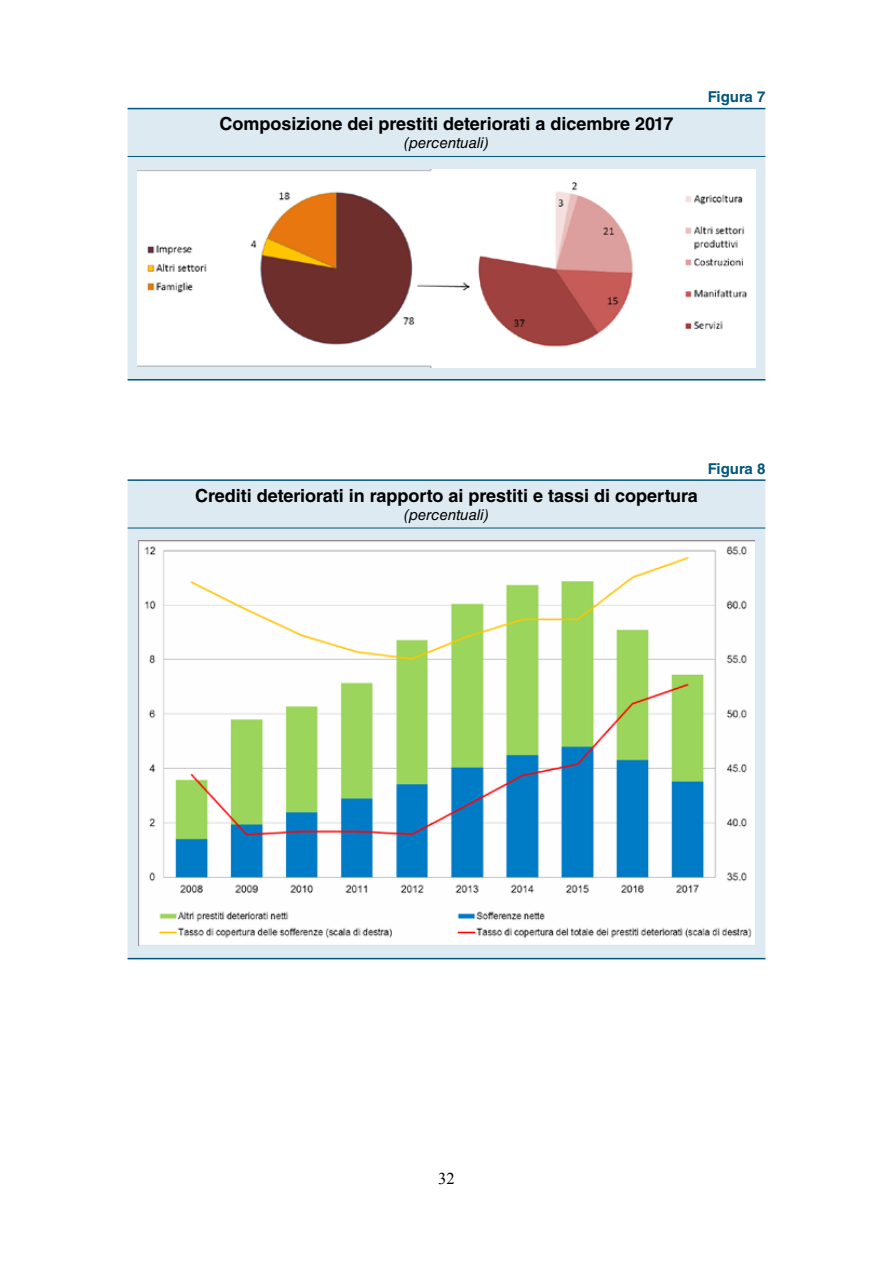
<style>
.page{position:relative;width:893px;height:1263px;background:#fff}
.page>*{position:absolute;margin:0;border:0;box-sizing:border-box;transform-origin:0 0}
.t1{font:700 18px "Helvetica LT Std";color:#000}
.t2{font:16.5px "Times New Roman";color:#000}
.t3{font:italic 15px "Helvetica LT Std";color:#000}
.t4{font:700 15px "Helvetica LT Std";color:#00567a}
</style>
<div class="page">
<div style="left:128px;top:109px;width:637px;height:270px;background:#ddeaf2"></div>
<hr style="left:128px;top:108px;width:637px;height:1px;background:#00567a">
<hr style="left:128px;top:156px;width:637px;height:1px;background:#00567a">
<hr style="left:128px;top:379px;width:637px;height:1px;background:#00567a">
<img style="left:138px;top:169px;width:617px;height:198px">
<div style="left:128px;top:481px;width:637px;height:477px;background:#ddeaf2"></div>
<hr style="left:128px;top:479px;width:637px;height:2px;background:#00567a">
<hr style="left:128px;top:528px;width:637px;height:1px;background:#00567a">
<hr style="left:128px;top:958px;width:637px;height:1px;background:#00567a">
<img style="left:138px;top:541px;width:616px;height:405px">
<p class="t1" style="left:220px;top:113px;width:455px">Composizione dei prestiti deteriorati a dicembre 2017</p>
<p class="t3" style="left:404px;top:134px;width:86px">(percentuali)</p>
<p class="t4" style="left:708px;top:88px;width:59px">Figura 7</p>
<p class="t1" style="left:195px;top:484px;width:504px">Crediti deteriorati in rapporto ai prestiti e tassi di copertura</p>
<p class="t3" style="left:404px;top:506px;width:86px">(percentuali)</p>
<p class="t4" style="left:708px;top:459px;width:59px">Figura 8</p>
<p class="t2" style="left:438px;top:1167px;width:18px">32</p>
</div>
